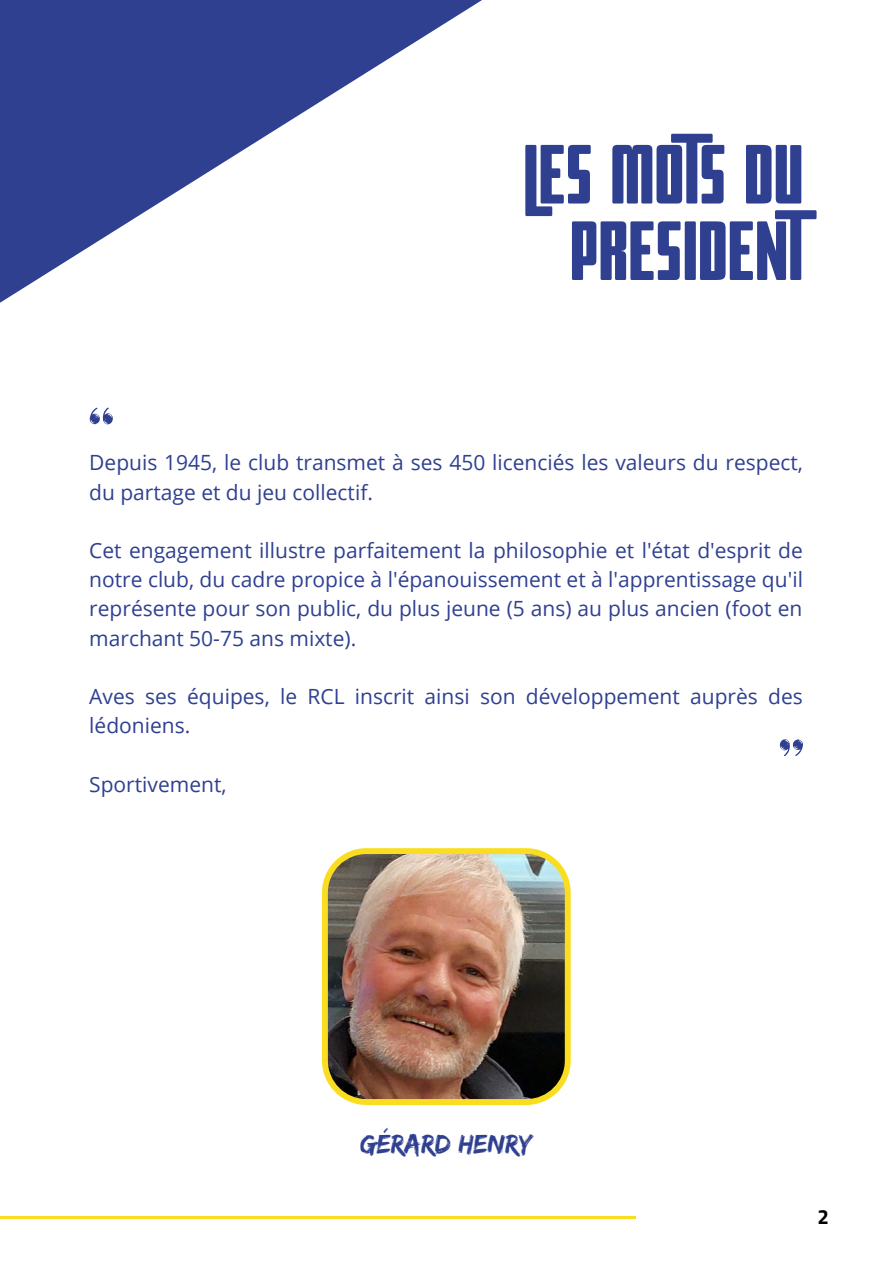
<style>
.page{position:relative;width:893px;height:1264px;background:#fff}
.page>*{position:absolute;margin:0;border:0;box-sizing:border-box;transform-origin:0 0}
.t1{font:69.75px/76.5px "B Pimperial";color:#2f4091;text-align:right}
.t2{font:27.9px "Edo";color:#2f4091}
.t3{font:21px/29.2px "Open Sans";color:#2f4091}
.t4{font:700 20.55px "Titillium Web";color:#000}
</style>
<div class="page">
<hr style="left:0;top:1216px;width:635px;height:2px;background:#fadd1e">
<svg style="left:0;top:0;width:482px;height:425px"></svg>
<svg style="left:90px;top:407px;width:23px;height:17px"></svg>
<svg style="left:779px;top:739px;width:24px;height:17px"></svg>
<img style="left:322px;top:848px;width:248px;height:256px">
<h1 class="t1" style="left:523px;top:136px;width:282px">Les mots du president</h1>
<p class="t3" style="left:89px;top:447px;width:715px">Depuis 1945, le club transmet à ses 450 licenciés les valeurs du respect, du partage et du jeu collectif.</p>
<p class="t3" style="left:89px;top:535px;width:715px;text-align:justify">Cet engagement illustre parfaitement la philosophie et l'état d'esprit de notre club, du cadre propice à l'épanouissement et à l'apprentissage qu'il représente pour son public, du plus jeune (5 ans) au plus ancien (foot en marchant 50-75 ans mixte).</p>
<p class="t3" style="left:89px;top:681px;width:715px">Aves ses équipes, le RCL inscrit ainsi son développement auprès des lédoniens.</p>
<p class="t3" style="left:89px;top:769px;width:139px">Sportivement,</p>
<h2 class="t2" style="left:360px;top:1127px;width:174px">GÉRARD HENRY</h2>
<p class="t4" style="left:817px;top:1200px;width:13px">2</p>
</div>
